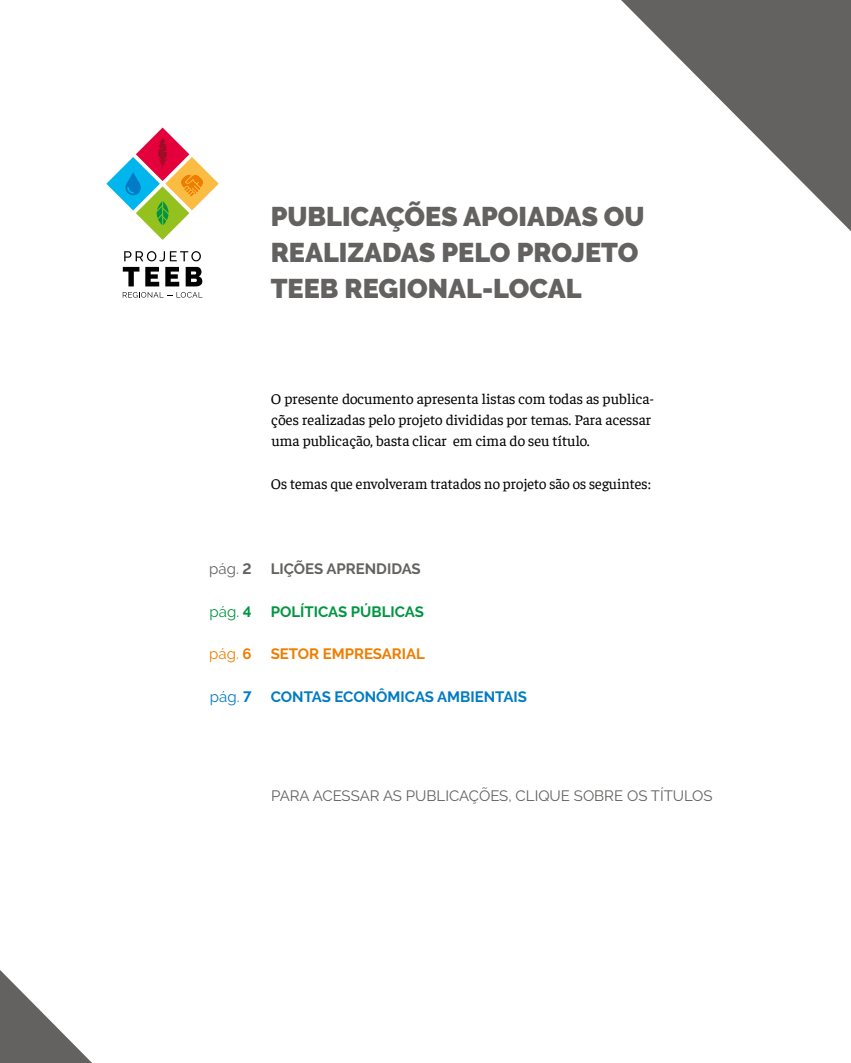
<style>
.page{position:relative;width:851px;height:1063px;background:#fff}
.page>*{position:absolute;margin:0;border:0;box-sizing:border-box;transform-origin:0 0}
.t1{font:900 27px/36px "Raleway";color:#636260}
.t2{font:15px/21.3px "Faustina";color:#000}
.t3{font:15px "Raleway";color:#636260}
.t4{font:700 15px "Raleway";color:#007bc4}
.t5{font:700 15px "Raleway";color:#009641}
.t6{font:700 15px "Raleway";color:#636260}
.t7{font:700 15px "Raleway";color:#ef7d00}
.t8{font:15px "Raleway";color:#009641}
.t9{font:15px "Raleway";color:#ef7d00}
.t10{font:15px "Raleway";color:#007bc4}
.s1{font-weight:700}
</style>
<div class="page">
<svg style="left:621px;top:0;width:229px;height:230px"></svg>
<svg style="left:0;top:970px;width:92px;height:93px"></svg>
<svg style="left:123px;top:267px;width:16px;height:19px"></svg>
<svg style="left:145px;top:267px;width:14px;height:19px"></svg>
<svg style="left:165px;top:267px;width:14px;height:19px"></svg>
<svg style="left:186px;top:267px;width:16px;height:19px"></svg>
<svg style="left:123px;top:292px;width:79px;height:6px"></svg>
<svg style="left:124px;top:251px;width:77px;height:10px"></svg>
<svg style="left:106px;top:128px;width:113px;height:112px"></svg>
<h1 class="t1" style="left:271px;top:198px;width:375px">PUBLICAÇÕES APOIADAS OU<br>REALIZADAS PELO PROJETO<br>TEEB REGIONAL-LOCAL</h1>
<p class="t2" style="left:271px;top:387px;width:385px">O presente documento apresenta listas com todas as publica&shy;ções realizadas pelo projeto divididas por temas. Para acessar uma publicação, basta clicar em cima do seu título.</p>
<p class="t2" style="left:271px;top:472px;width:381px">Os temas que envolveram tratados no projeto são os seguintes:</p>
<p class="t3" style="left:209px;top:560px;width:44px">pág. <span class="s1">2</span></p>
<p class="t8" style="left:209px;top:603px;width:43px">pág. <span class="s1">4</span></p>
<p class="t9" style="left:209px;top:645px;width:44px">pág. <span class="s1">6</span></p>
<p class="t10" style="left:210px;top:688px;width:43px">pág. <span class="s1">7</span></p>
<p class="t6" style="left:271px;top:560px;width:152px">LIÇÕES APRENDIDAS</p>
<p class="t5" style="left:271px;top:603px;width:155px">POLÍTICAS PÚBLICAS</p>
<p class="t7" style="left:271px;top:645px;width:156px">SETOR EMPRESARIAL</p>
<p class="t4" style="left:271px;top:688px;width:258px">CONTAS ECONÔMICAS AMBIENTAIS</p>
<p class="t3" style="left:271px;top:787px;width:443px">PARA ACESSAR AS PUBLICAÇÕES, CLIQUE SOBRE OS TÍTULOS</p>
</div>
